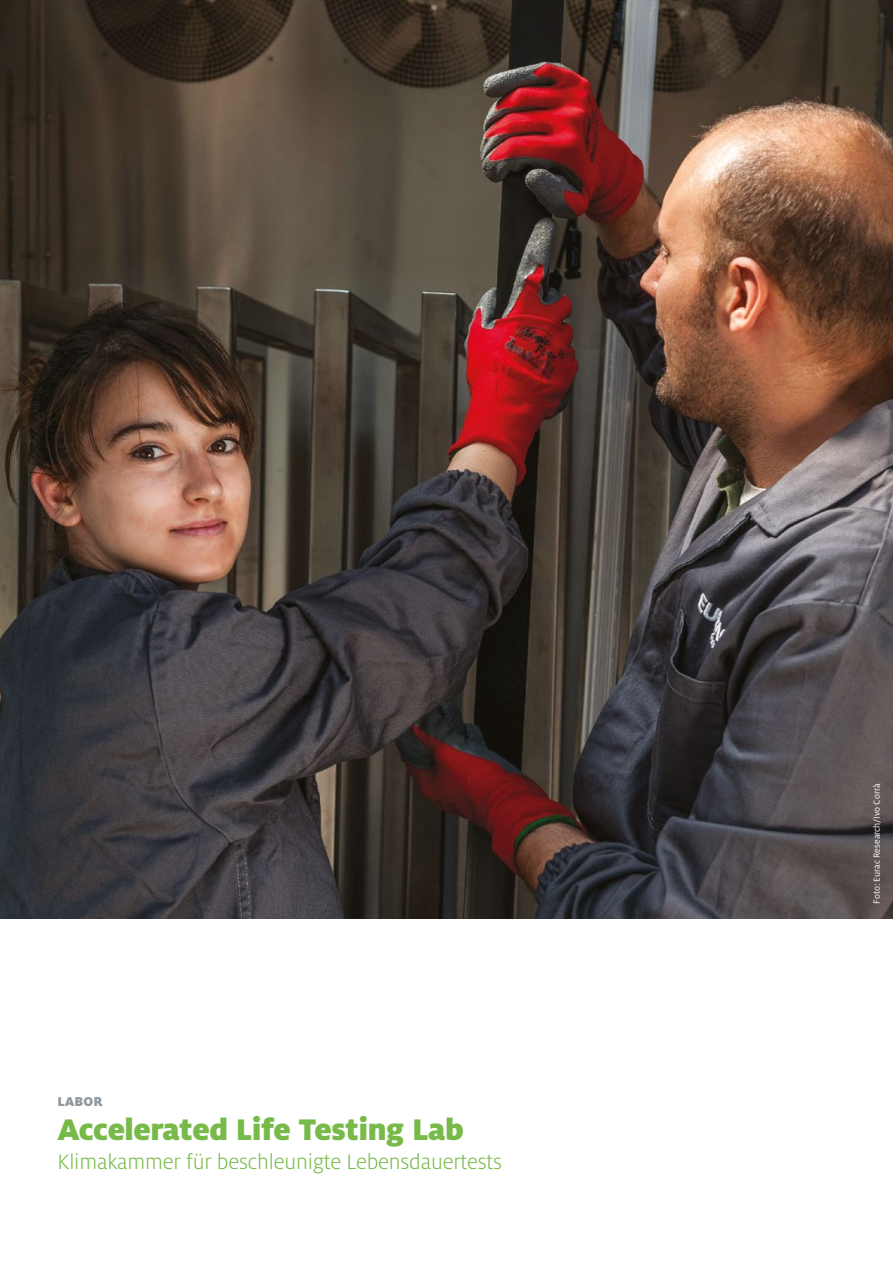
<style>
.page{position:relative;width:893px;height:1263px;background:#fff}
.page>*{position:absolute;margin:0;border:0;box-sizing:border-box;transform-origin:0 0}
.t1{font:900 33px "Milo Pro";letter-spacing:-.015em;color:#78ba49}
.t2{font:300 23.25px "Milo Pro";letter-spacing:-.005em;color:#78ba49}
.t3{font:900 14.25px "Milo Pro";letter-spacing:.01em;color:#9098a0}
.t4{font:9.75px "Milo Pro";color:#fff}
</style>
<div class="page">
<img style="left:0;top:0;width:893px;height:918px">
<p class="t3" style="left:57px;top:1093px;width:46px">LABOR</p>
<h1 class="t1" style="left:57px;top:1110px;width:408px">Accelerated Life Testing Lab</h1>
<p class="t2" style="left:57px;top:1149px;width:446px">Klimakammer für beschleunigte Lebensdauertests</p>
<p class="t4" style="left:871px;top:904px;width:122px;rotate:-90deg">Foto: Eurac Research/Ivo Corrà</p>
</div>
